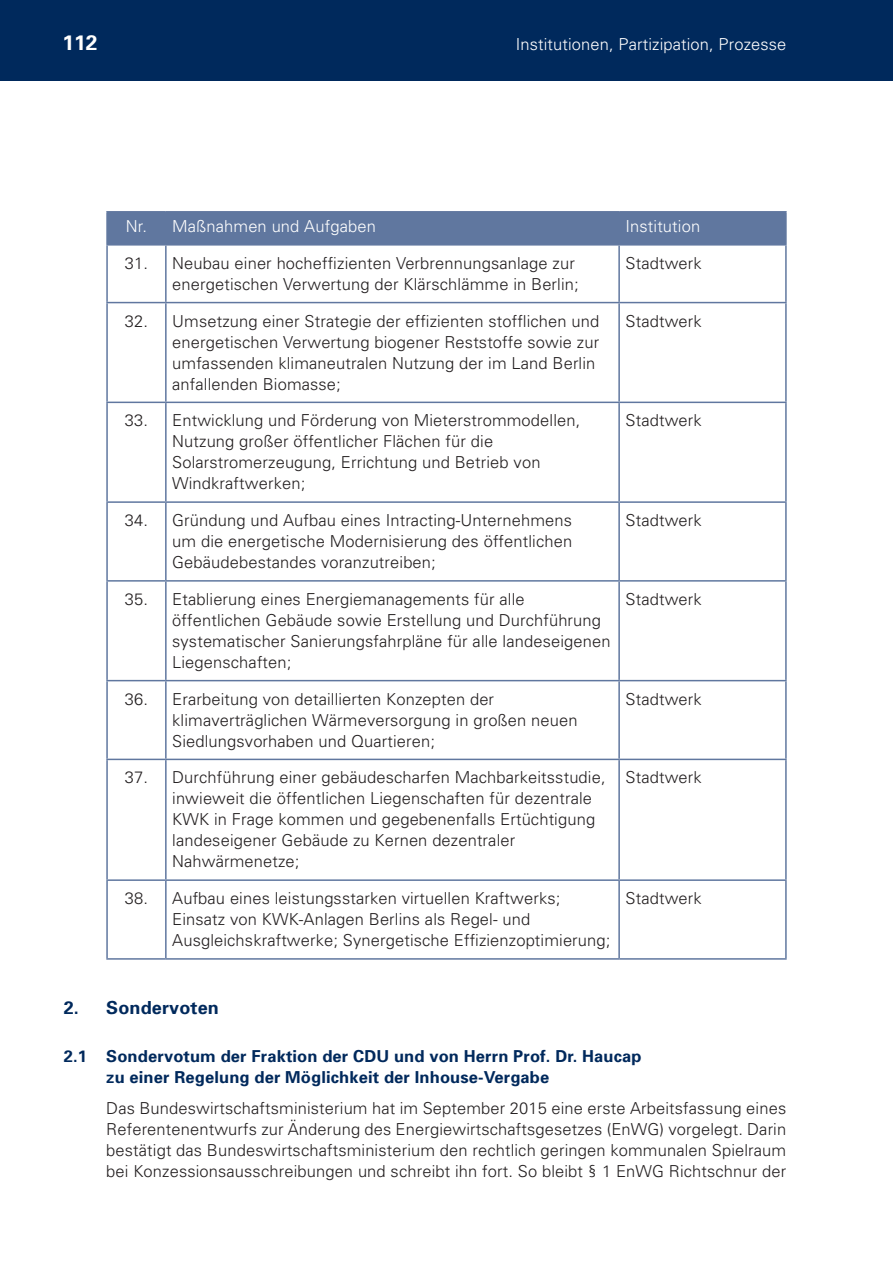
<style>
.page{position:relative;width:893px;height:1263px;background:#fff}
.page>*{position:absolute;margin:0;border:0;box-sizing:border-box;transform-origin:0 0}
.t1{font:700 21px "Univers";color:#fff}
.t2{font:700 18px "Univers";letter-spacing:.01em;color:#00295c}
.t3{font:300 16.5px/21px "Univers";letter-spacing:.01em;color:#231f20}
.t4{font:700 16.5px/21px "Univers";letter-spacing:.01em;color:#00295c}
.t5{font:300 16.5px "Univers";letter-spacing:.01em;color:#fff}
</style>
<div class="page">
<div style="left:0;top:0;width:893px;height:81px;background:#00295c"></div>
<div style="left:108px;top:213px;width:677px;height:31px;background:#60779f"></div>
<hr style="left:106px;top:211px;width:60px;height:2px;background:#60779f">
<hr style="left:106px;top:213px;width:2px;height:31px;background:#60779f">
<hr style="left:166px;top:211px;width:453px;height:2px;background:#60779f">
<hr style="left:165px;top:213px;width:2px;height:31px;background:#60779f">
<hr style="left:619px;top:211px;width:168px;height:2px;background:#60779f">
<hr style="left:618px;top:213px;width:2px;height:31px;background:#60779f">
<hr style="left:785px;top:213px;width:2px;height:31px;background:#60779f">
<hr style="left:106px;top:244px;width:60px;height:2px;background:#60779f">
<hr style="left:106px;top:246px;width:2px;height:56px;background:#60779f">
<hr style="left:166px;top:244px;width:453px;height:2px;background:#60779f">
<hr style="left:165px;top:246px;width:2px;height:56px;background:#60779f">
<hr style="left:619px;top:244px;width:168px;height:2px;background:#60779f">
<hr style="left:618px;top:246px;width:2px;height:56px;background:#60779f">
<hr style="left:785px;top:246px;width:2px;height:56px;background:#60779f">
<hr style="left:106px;top:302px;width:60px;height:1px;background:#60779f">
<hr style="left:106px;top:303px;width:2px;height:99px;background:#60779f">
<hr style="left:166px;top:302px;width:453px;height:1px;background:#60779f">
<hr style="left:165px;top:303px;width:2px;height:99px;background:#60779f">
<hr style="left:619px;top:302px;width:168px;height:1px;background:#60779f">
<hr style="left:618px;top:303px;width:2px;height:99px;background:#60779f">
<hr style="left:785px;top:303px;width:2px;height:99px;background:#60779f">
<hr style="left:106px;top:402px;width:60px;height:1px;background:#60779f">
<hr style="left:106px;top:403px;width:2px;height:98px;background:#60779f">
<hr style="left:166px;top:402px;width:453px;height:1px;background:#60779f">
<hr style="left:165px;top:403px;width:2px;height:98px;background:#60779f">
<hr style="left:619px;top:402px;width:168px;height:1px;background:#60779f">
<hr style="left:618px;top:403px;width:2px;height:98px;background:#60779f">
<hr style="left:785px;top:403px;width:2px;height:98px;background:#60779f">
<hr style="left:106px;top:501px;width:60px;height:2px;background:#60779f">
<hr style="left:106px;top:503px;width:2px;height:77px;background:#60779f">
<hr style="left:166px;top:501px;width:453px;height:2px;background:#60779f">
<hr style="left:165px;top:503px;width:2px;height:77px;background:#60779f">
<hr style="left:619px;top:501px;width:168px;height:2px;background:#60779f">
<hr style="left:618px;top:503px;width:2px;height:77px;background:#60779f">
<hr style="left:785px;top:503px;width:2px;height:77px;background:#60779f">
<hr style="left:106px;top:580px;width:60px;height:2px;background:#60779f">
<hr style="left:106px;top:582px;width:2px;height:98px;background:#60779f">
<hr style="left:166px;top:580px;width:453px;height:2px;background:#60779f">
<hr style="left:165px;top:582px;width:2px;height:98px;background:#60779f">
<hr style="left:619px;top:580px;width:168px;height:2px;background:#60779f">
<hr style="left:618px;top:582px;width:2px;height:98px;background:#60779f">
<hr style="left:785px;top:582px;width:2px;height:98px;background:#60779f">
<hr style="left:106px;top:680px;width:60px;height:1px;background:#60779f">
<hr style="left:106px;top:681px;width:2px;height:78px;background:#60779f">
<hr style="left:166px;top:680px;width:453px;height:1px;background:#60779f">
<hr style="left:165px;top:681px;width:2px;height:78px;background:#60779f">
<hr style="left:619px;top:680px;width:168px;height:1px;background:#60779f">
<hr style="left:618px;top:681px;width:2px;height:78px;background:#60779f">
<hr style="left:785px;top:681px;width:2px;height:78px;background:#60779f">
<hr style="left:106px;top:759px;width:60px;height:1px;background:#60779f">
<hr style="left:106px;top:760px;width:2px;height:119px;background:#60779f">
<hr style="left:166px;top:759px;width:453px;height:1px;background:#60779f">
<hr style="left:165px;top:760px;width:2px;height:119px;background:#60779f">
<hr style="left:619px;top:759px;width:168px;height:1px;background:#60779f">
<hr style="left:618px;top:760px;width:2px;height:119px;background:#60779f">
<hr style="left:785px;top:760px;width:2px;height:119px;background:#60779f">
<hr style="left:106px;top:879px;width:60px;height:2px;background:#60779f">
<hr style="left:106px;top:881px;width:2px;height:77px;background:#60779f">
<hr style="left:166px;top:879px;width:453px;height:2px;background:#60779f">
<hr style="left:165px;top:881px;width:2px;height:77px;background:#60779f">
<hr style="left:619px;top:879px;width:168px;height:2px;background:#60779f">
<hr style="left:618px;top:881px;width:2px;height:77px;background:#60779f">
<hr style="left:785px;top:881px;width:2px;height:77px;background:#60779f">
<hr style="left:106px;top:958px;width:60px;height:2px;background:#60779f">
<hr style="left:166px;top:958px;width:453px;height:2px;background:#60779f">
<hr style="left:619px;top:958px;width:168px;height:2px;background:#60779f">
<p class="t1" style="left:63px;top:29px;width:37px">112</p>
<p class="t5" style="left:516px;top:34px;width:272px">Institutionen, Partizipation, Prozesse</p>
<p class="t5" style="left:126px;top:216px;width:251px">Nr. Maßnahmen und Aufgaben</p>
<p class="t5" style="left:625px;top:216px;width:76px">Institution</p>
<p class="t3" style="left:125px;top:252px;width:455px;text-align:right">31. Neubau einer hocheffizienten Verbrennungsanlage zur energetischen Verwertung der Klärschlämme in Berlin;</p>
<p class="t3" style="left:625px;top:252px;width:78px">Stadtwerk</p>
<p class="t3" style="left:172px;top:310px;width:429px;text-indent:-47px">32. Umsetzung einer Strategie der effizienten stofflichen und energetischen Verwertung biogener Reststoffe sowie zur umfassenden klimaneutralen Nutzung der im Land Berlin anfallenden Biomasse;</p>
<p class="t3" style="left:625px;top:310px;width:78px">Stadtwerk</p>
<p class="t3" style="left:172px;top:409px;width:410px;text-indent:-47px">33. Entwicklung und Förderung von Mieterstrommodellen, Nutzung großer öffentlicher Flächen für die Solarstromerzeugung, Errichtung und Betrieb von Windkraftwerken;</p>
<p class="t3" style="left:625px;top:409px;width:78px">Stadtwerk</p>
<p class="t3" style="left:172px;top:509px;width:401px;text-align:justify;text-indent:-47px">34. Gründung und Aufbau eines Intracting-Unternehmens um die energetische Modernisierung des öffentlichen Gebäudebestandes voranzutreiben;</p>
<p class="t3" style="left:625px;top:509px;width:78px">Stadtwerk</p>
<p class="t3" style="left:172px;top:588px;width:440px;text-indent:-47px">35. Etablierung eines Energiemanagements für alle öffentlichen Gebäude sowie Erstellung und Durchführung systematischer Sanierungsfahrpläne für alle landeseigenen Liegenschaften;</p>
<p class="t3" style="left:625px;top:588px;width:78px">Stadtwerk</p>
<p class="t3" style="left:172px;top:688px;width:407px;text-indent:-47px">36. Erarbeitung von detaillierten Konzepten der klimaverträglichen Wärmeversorgung in großen neuen<br>Siedlungsvorhaben und Quartieren;</p>
<p class="t3" style="left:625px;top:688px;width:78px">Stadtwerk</p>
<p class="t3" style="left:172px;top:767px;width:435px;text-indent:-47px">37. Durchführung einer gebäudescharfen Machbarkeitsstudie, inwieweit die öffentlichen Liegenschaften für dezentrale KWK in Frage kommen und gegebenenfalls Ertüchtigung landeseigener Gebäude zu Kernen dezentraler Nahwärmenetze;</p>
<p class="t3" style="left:625px;top:767px;width:78px">Stadtwerk</p>
<p class="t3" style="left:172px;top:887px;width:440px;text-indent:-47px">38. Aufbau eines leistungsstarken virtuellen Kraftwerks;<br>Einsatz von KWK-Anlagen Berlins als Regel- und<br>Ausgleichskraftwerke; Synergetische Effizienzoptimierung;</p>
<p class="t3" style="left:625px;top:887px;width:78px">Stadtwerk</p>
<p class="t2" style="left:64px;top:996px;width:157px">2. Sondervoten</p>
<p class="t4" style="left:106px;top:1045px;width:537px;text-indent:-43px">2.1 Sondervotum der Fraktion der CDU und von Herrn Prof. Dr. Haucap zu einer Regelung der Möglichkeit der Inhouse-Vergabe</p>
<p class="t3" style="left:106px;top:1097px;width:681px;text-align:justify">Das Bundeswirtschaftsministerium hat im September 2015 eine erste Arbeitsfassung eines Referentenentwurfs zur Änderung des Energiewirtschaftsgesetzes (EnWG) vorgelegt. Darin bestätigt das Bundeswirtschaftsministerium den rechtlich geringen kommunalen Spielraum bei Konzessionsausschreibungen und schreibt ihn fort. So bleibt § 1 EnWG Richtschnur der</p>
</div>
